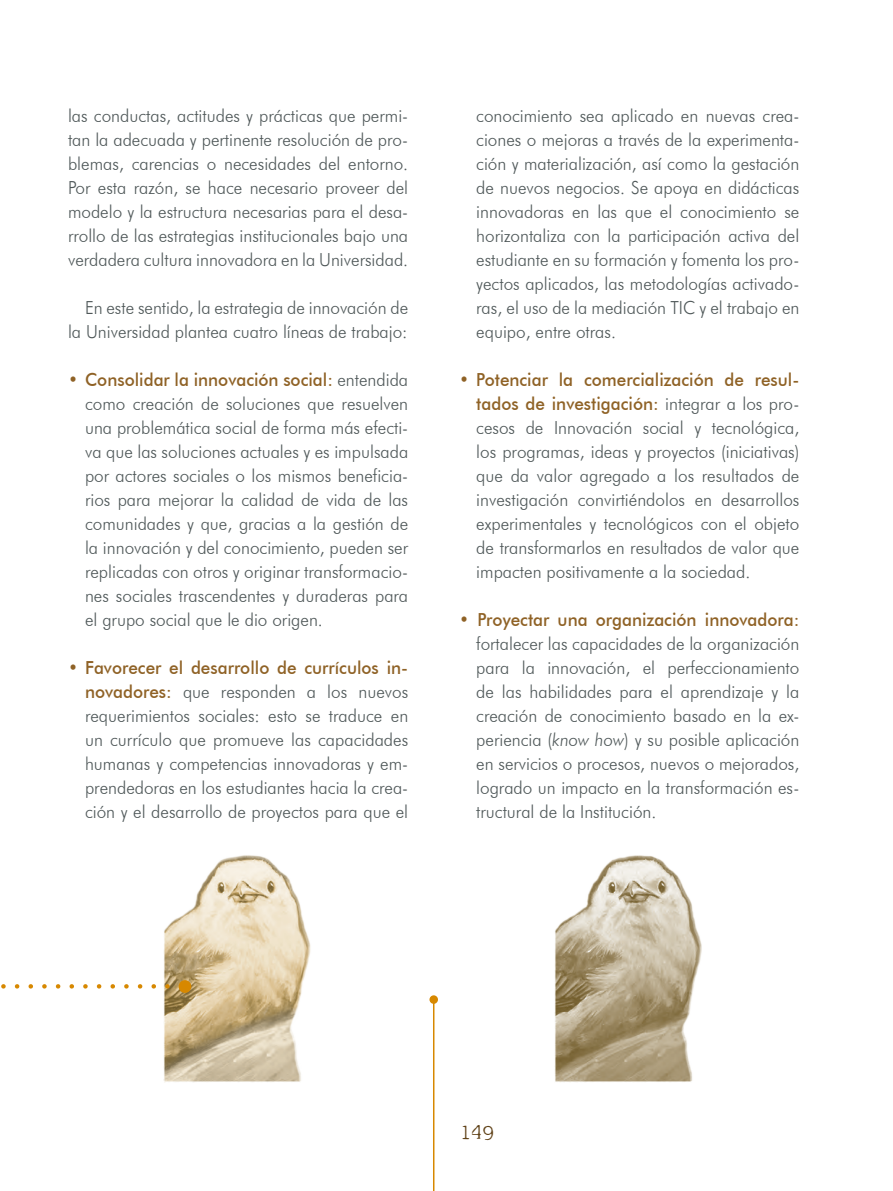
<style>
.page{position:relative;width:893px;height:1191px;background:#fff}
.page>*{position:absolute;margin:0;border:0;box-sizing:border-box;transform-origin:0 0}
.t1{font:21px "My type of font";color:#604218}
._01b_Texto_Corrido_D{font:300 18px/24px "Futura BT";color:#4e5758;text-align:justify;scale:.95 1}
._01a_Texto_Corrido{font:300 18px/24px "Futura BT";color:#4e5758;text-align:justify;scale:.95 1}
.s1{font-weight:500;color:#8f6226}
.s2{font-style:italic}
</style>
<div class="page">
<hr style="left:433px;top:999px;width:1px;height:192px;background:#d78800">
<div style="left:429px;top:995px;width:9px;height:8px;background:#d78800;border-radius:50%"></div>
<img style="left:554px;top:855px;width:148px;height:227px">
<img style="left:163px;top:855px;width:148px;height:227px">
<svg style="left:1px;top:984px;width:175px;height:4px"></svg>
<div style="left:179px;top:980px;width:12px;height:13px;background:#d78800;border-radius:50%"></div>
<p class="_01a_Texto_Corrido" style="left:68px;top:104px;width:360px">las conductas, actitudes y prácticas que permi&shy;tan la adecuada y pertinente resolución de pro&shy;blemas, carencias o necesidades del entorno.<br>Por esta razón, se hace necesario proveer del modelo y la estructura necesarias para el desa&shy;rrollo de las estrategias institucionales bajo una verdadera cultura innovadora en la Universidad.</p>
<p class="_01a_Texto_Corrido" style="left:68px;top:296px;width:360px;text-align:right">En este sentido, la estrategia de innovación de la Universidad plantea cuatro líneas de trabajo:</p>
<p class="_01b_Texto_Corrido_D" style="left:85px;top:368px;width:342px;text-indent:-17px"><span class="s1">• Consolidar la innovación social:</span> entendida como creación de soluciones que resuelven una problemática social de forma más efecti&shy;va que las soluciones actuales y es impulsada por actores sociales o los mismos beneficia&shy;rios para mejorar la calidad de vida de las comunidades y que, gracias a la gestión de la innovación y del conocimiento, pueden ser replicadas con otros y originar transformacio&shy;nes sociales trascendentes y duraderas para el grupo social que le dio origen.</p>
<p class="_01b_Texto_Corrido_D" style="left:85px;top:656px;width:342px;text-indent:-17px"><span class="s1">• Favorecer el desarrollo de currículos in&shy;novadores:</span> que responden a los nuevos requerimientos sociales: esto se traduce en un currículo que promueve las capacidades humanas y competencias innovadoras y em&shy;prendedoras en los estudiantes hacia la crea&shy;ción y el desarrollo de proyectos para que el</p>
<p class="_01b_Texto_Corrido_D" style="left:476px;top:104px;width:342px">conocimiento sea aplicado en nuevas crea&shy;ciones o mejoras a través de la experimenta&shy;ción y materialización, así como la gestación de nuevos negocios. Se apoya en didácticas innovadoras en las que el conocimiento se horizontaliza con la participación activa del estudiante en su formación y fomenta los pro&shy;yectos aplicados, las metodologías activado&shy;ras, el uso de la mediación TIC y el trabajo en equipo, entre otras.</p>
<p class="_01b_Texto_Corrido_D" style="left:476px;top:368px;width:342px;text-indent:-17px"><span class="s1">• Potenciar la comercialización de resul&shy;tados de investigación:</span> integrar a los pro&shy;cesos de Innovación social y tecnológica, los programas, ideas y proyectos (iniciativas) que da valor agregado a los resultados de investigación convirtiéndolos en desarrollos experimentales y tecnológicos con el objeto de transformarlos en resultados de valor que impacten positivamente a la sociedad.</p>
<p class="_01b_Texto_Corrido_D" style="left:476px;top:608px;width:342px;text-indent:-17px"><span class="s1">• Proyectar una organización innovadora: </span>fortalecer las capacidades de la organización para la innovación, el perfeccionamiento de las habilidades para el aprendizaje y la creación de conocimiento basado en la ex&shy;periencia (<span class="s2">know how</span>) y su posible aplicación en servicios o procesos, nuevos o mejorados, logrado un impacto en la transformación es&shy;tructural de la Institución.</p>
<p class="t1" style="left:461px;top:1119px;width:34px">149</p>
</div>
